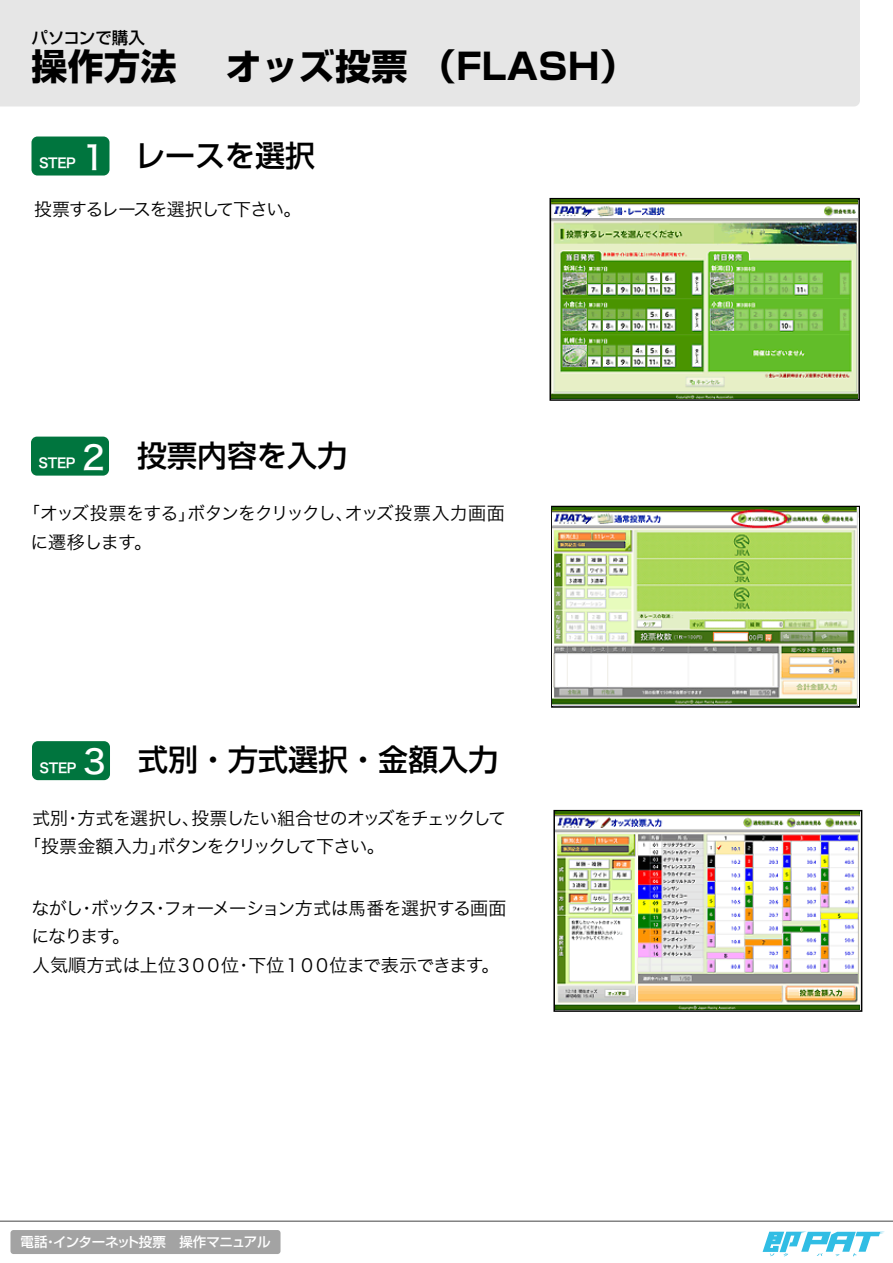
<style>
.page{position:relative;width:893px;height:1263px;background:#fff}
.page>*{position:absolute;margin:0;border:0;box-sizing:border-box;transform-origin:0 0}
.t1{font:700 36px "Shin Go Pro";letter-spacing:.01em;color:#000}
.t2{font:500 30px "Shin Go Pro";color:#000}
.t3{font:18px/28.5px "Hira Kaku Pro W3";letter-spacing:-.065em;color:#000}
.t4{font:500 16.5px "Shin Go Pro";letter-spacing:-.005em;color:#000}
.t5{font:500 13.5px "Shin Go Pro";letter-spacing:-.025em;color:#fff}
.t6{font:13.5px "Hira Kaku Pro W6";letter-spacing:-.03em;color:#fff}
.s1{font-family:"Hira Kaku Std W5";font-weight:400;font-size:33px;color:#fff}
</style>
<div class="page">
<div style="left:0;top:0;width:860px;height:106px;background:#e6e6e6"></div>
<div style="left:32px;top:136px;width:78px;height:40px;background:#00753e;border-radius:6px"></div>
<hr style="left:0;top:1221px;width:893px;height:1px;background:#444">
<div style="left:10px;top:1230px;width:270px;height:24px;background:#a3a3a3;border-radius:3px"></div>
<svg style="left:763px;top:1232px;width:121px;height:24px"></svg>
<div style="left:549px;top:198px;width:311px;height:203px;border:2px solid #000"></div>
<div style="left:551px;top:506px;width:309px;height:202px;border:2px solid #000"></div>
<img style="left:551px;top:200px;width:307px;height:198px">
<div style="left:31px;top:437px;width:78px;height:39px;background:#00753e;border-radius:6px"></div>
<img style="left:553px;top:507px;width:306px;height:199px">
<div style="left:32px;top:741px;width:78px;height:39px;background:#00753e;border-radius:6px"></div>
<div style="left:553px;top:810px;width:309px;height:202px;border:2px solid #000"></div>
<img style="left:555px;top:812px;width:305px;height:197px">
<p class="t4" style="left:32px;top:24px;width:115px">パソコンで購入</p>
<h1 class="t1" style="left:32px;top:37px;width:606px">操作方法 　オッズ投票 （FLASH）</h1>
<p class="t6" style="left:39px;top:151px;width:38px">STEP</p>
<h2 class="t2" style="left:82px;top:131px;width:234px"><span class="s1">1</span> レースを選択</h2>
<p class="t3" style="left:34px;top:194px;width:269px">投票するレースを選択して下さい。</p>
<h2 class="t2" style="left:82px;top:431px;width:267px"><span class="s1">2</span> 投票内容を入力</h2>
<p class="t3" style="left:30px;top:498px;width:476px;text-indent:-8px">「オッズ投票をする」ボタンをクリックし、オッズ投票入力画面に遷移します。</p>
<p class="t6" style="left:38px;top:451px;width:38px">STEP</p>
<h2 class="t2" style="left:83px;top:735px;width:417px"><span class="s1">3</span> 式別・方式選択・金額入力</h2>
<p class="t3" style="left:23px;top:802px;width:485px;text-indent:9px">式別・方式を選択し、投票したい組合せのオッズをチェックして「投票金額入力」ボタンをクリックして下さい。</p>
<p class="t6" style="left:39px;top:755px;width:38px">STEP</p>
<p class="t3" style="left:31px;top:892px;width:476px">ながし・ボックス・フォーメーション方式は馬番を選択する画面になります。<br>人気順方式は上位３００位・下位１００位まで表示できます。</p>
<p class="t5" style="left:21px;top:1230px;width:251px">電話・インターネット投票　操作マニュアル</p>
</div>
